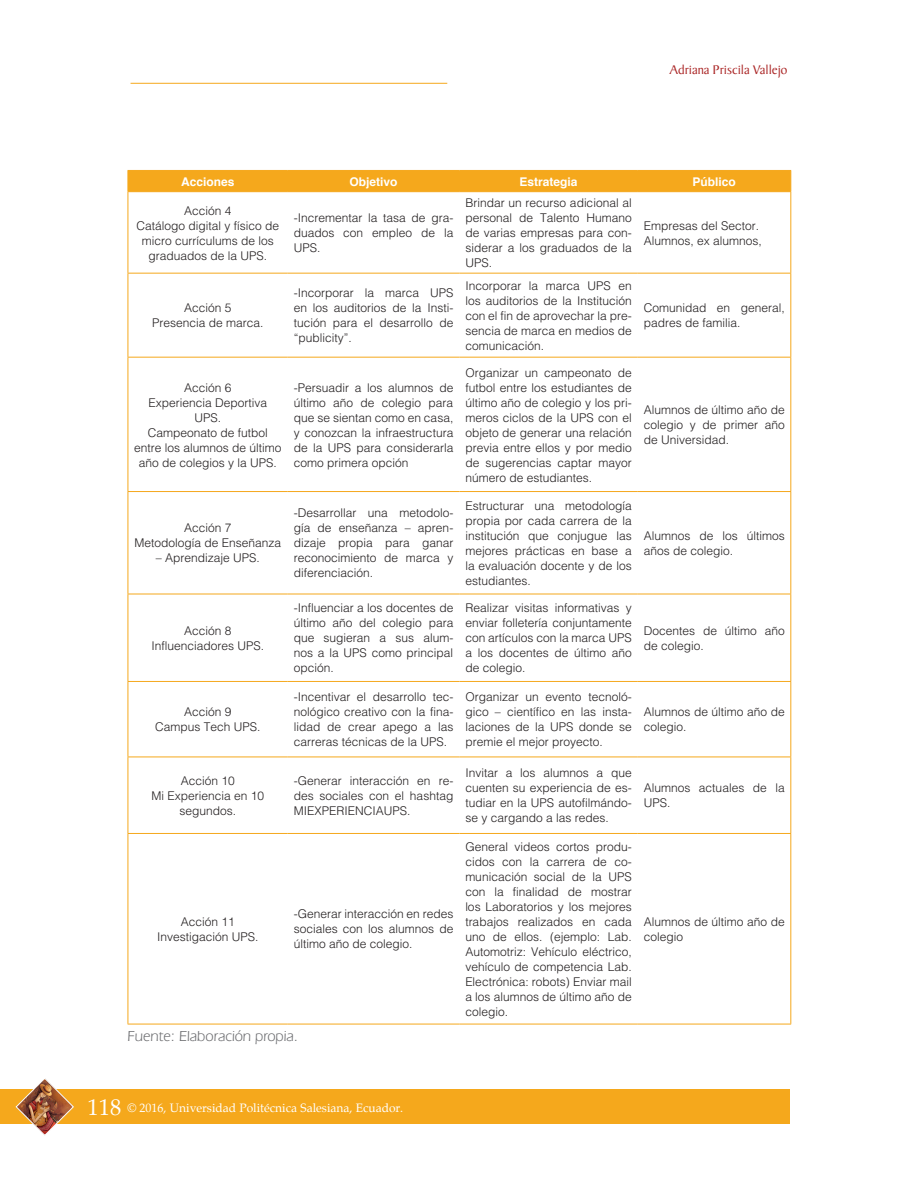
<style>
.page{position:relative;width:918px;height:1188px;background:#fff}
.page>*{position:absolute;margin:0;border:0;box-sizing:border-box;transform-origin:0 0}
.t1{font:15px "Eras IT Cby BT";color:#6c6d70}
.t2{font:13.5px "Baker Signet";color:#ab2828}
.t3{font:300 12px/15px "Helvetica";color:#231f20;text-align:justify}
.t4{font:12px "Palatino";color:#fff}
.t5{font:700 12px "Helvetica";color:#fff}
.s1{font-size:22.5px}
</style>
<div class="page">
<hr style="left:131px;top:83px;width:316px;height:1px;background:#f5a81c">
<div style="left:0;top:1089px;width:790px;height:35px;background:#f5a81c"></div>
<img style="left:15px;top:1078px;width:59px;height:58px">
<div style="left:128px;top:170px;width:663px;height:21px;background:#f5a81c"></div>
<hr style="left:128px;top:191px;width:160px;height:1px;background:#f5a81c">
<hr style="left:288px;top:191px;width:171px;height:1px;background:#f5a81c">
<hr style="left:459px;top:191px;width:179px;height:1px;background:#f5a81c">
<hr style="left:638px;top:191px;width:153px;height:1px;background:#f5a81c">
<hr style="left:128px;top:192px;width:1px;height:81px;background:#f5a81c">
<hr style="left:790px;top:192px;width:1px;height:81px;background:#f5a81c">
<hr style="left:128px;top:273px;width:160px;height:1px;background:#f5a81c">
<hr style="left:128px;top:274px;width:1px;height:83px;background:#f5a81c">
<hr style="left:288px;top:273px;width:171px;height:1px;background:#f5a81c">
<hr style="left:459px;top:273px;width:179px;height:1px;background:#f5a81c">
<hr style="left:638px;top:273px;width:153px;height:1px;background:#f5a81c">
<hr style="left:790px;top:274px;width:1px;height:83px;background:#f5a81c">
<hr style="left:128px;top:357px;width:160px;height:1px;background:#f5a81c">
<hr style="left:128px;top:358px;width:1px;height:133px;background:#f5a81c">
<hr style="left:288px;top:357px;width:171px;height:1px;background:#f5a81c">
<hr style="left:459px;top:357px;width:179px;height:1px;background:#f5a81c">
<hr style="left:638px;top:357px;width:153px;height:1px;background:#f5a81c">
<hr style="left:790px;top:358px;width:1px;height:133px;background:#f5a81c">
<hr style="left:128px;top:491px;width:160px;height:1px;background:#f5a81c">
<hr style="left:128px;top:492px;width:1px;height:102px;background:#f5a81c">
<hr style="left:288px;top:491px;width:171px;height:1px;background:#f5a81c">
<hr style="left:459px;top:491px;width:179px;height:1px;background:#f5a81c">
<hr style="left:638px;top:491px;width:153px;height:1px;background:#f5a81c">
<hr style="left:790px;top:492px;width:1px;height:102px;background:#f5a81c">
<hr style="left:128px;top:594px;width:160px;height:1px;background:#f5a81c">
<hr style="left:128px;top:594px;width:1px;height:87px;background:#f5a81c">
<hr style="left:288px;top:594px;width:171px;height:1px;background:#f5a81c">
<hr style="left:459px;top:594px;width:179px;height:1px;background:#f5a81c">
<hr style="left:638px;top:594px;width:153px;height:1px;background:#f5a81c">
<hr style="left:790px;top:594px;width:1px;height:87px;background:#f5a81c">
<hr style="left:128px;top:681px;width:160px;height:1px;background:#f5a81c">
<hr style="left:128px;top:682px;width:1px;height:75px;background:#f5a81c">
<hr style="left:288px;top:681px;width:171px;height:1px;background:#f5a81c">
<hr style="left:459px;top:681px;width:179px;height:1px;background:#f5a81c">
<hr style="left:638px;top:681px;width:153px;height:1px;background:#f5a81c">
<hr style="left:790px;top:682px;width:1px;height:75px;background:#f5a81c">
<hr style="left:128px;top:757px;width:160px;height:1px;background:#f5a81c">
<hr style="left:128px;top:757px;width:1px;height:76px;background:#f5a81c">
<hr style="left:288px;top:757px;width:171px;height:1px;background:#f5a81c">
<hr style="left:459px;top:757px;width:179px;height:1px;background:#f5a81c">
<hr style="left:638px;top:757px;width:153px;height:1px;background:#f5a81c">
<hr style="left:790px;top:757px;width:1px;height:76px;background:#f5a81c">
<hr style="left:128px;top:833px;width:160px;height:1px;background:#f5a81c">
<hr style="left:128px;top:834px;width:1px;height:190px;background:#f5a81c">
<hr style="left:288px;top:833px;width:171px;height:1px;background:#f5a81c">
<hr style="left:459px;top:833px;width:179px;height:1px;background:#f5a81c">
<hr style="left:638px;top:833px;width:153px;height:1px;background:#f5a81c">
<hr style="left:790px;top:834px;width:1px;height:190px;background:#f5a81c">
<hr style="left:128px;top:1024px;width:160px;height:1px;background:#f5a81c">
<hr style="left:288px;top:1024px;width:171px;height:1px;background:#f5a81c">
<hr style="left:459px;top:1024px;width:179px;height:1px;background:#f5a81c">
<hr style="left:638px;top:1024px;width:153px;height:1px;background:#f5a81c">
<p class="t2" style="left:670px;top:63px;width:119px">Adriana Priscila Vallejo</p>
<p class="t5" style="left:181px;top:171px;width:55px">Acciones</p>
<p class="t5" style="left:350px;top:171px;width:50px">Objetivo</p>
<p class="t5" style="left:520px;top:171px;width:60px">Estrategia</p>
<p class="t5" style="left:693px;top:171px;width:45px">Público</p>
<p class="t3" style="left:136px;top:203px;width:144px;text-align:center">Acción 4<br>Catálogo digital y físico de micro currículums de los graduados de la UPS.</p>
<p class="t3" style="left:294px;top:210px;width:161px">-Incrementar la tasa de gra&shy;duados con empleo de la UPS.</p>
<p class="t3" style="left:465px;top:195px;width:168px">Brindar un recurso adicional al personal de Talento Humano de varias empresas para con&shy;siderar a los graduados de la UPS.</p>
<p class="t3" style="left:644px;top:218px;width:120px">Empresas del Sector.<br>Alumnos, ex alumnos,</p>
<p class="t3" style="left:152px;top:300px;width:113px;text-align:center">Acción 5<br>Presencia de marca.</p>
<p class="t3" style="left:294px;top:285px;width:161px">-Incorporar la marca UPS en los auditorios de la Insti&shy;tución para el desarrollo de “publicity”.</p>
<p class="t3" style="left:465px;top:278px;width:168px">Incorporar la marca UPS en los auditorios de la Institución con el fin de aprovechar la pre&shy;sencia de marca en medios de comunicación.</p>
<p class="t3" style="left:134px;top:379px;width:149px;text-align:center">Acción 6<br>Experiencia Deportiva<br>UPS.<br>Campeonato de futbol entre los alumnos de último año de colegios y la UPS.</p>
<p class="t3" style="left:294px;top:379px;width:161px">-Persuadir a los alumnos de último año de colegio para que se sientan como en casa, y conozcan la infraestructura de la UPS para considerarla como primera opción</p>
<p class="t3" style="left:465px;top:364px;width:168px">Organizar un campeonato de futbol entre los estudiantes de último año de colegio y los pri&shy;meros ciclos de la UPS con el objeto de generar una relación previa entre ellos y por medio de sugerencias captar mayor número de estudiantes.</p>
<p class="t3" style="left:134px;top:520px;width:148px;text-align:center">Acción 7<br>Metodología de Enseñanza</p>
<p class="t3" style="left:156px;top:550px;width:106px">– Aprendizaje UPS.</p>
<p class="t3" style="left:151px;top:623px;width:114px;text-align:center">Acción 8<br>Influenciadores UPS.</p>
<p class="t3" style="left:155px;top:704px;width:107px;text-align:center">Acción 9<br>Campus Tech UPS.</p>
<p class="t3" style="left:294px;top:505px;width:161px">-Desarrollar una metodolo&shy;gía de enseñanza – apren&shy;dizaje propia para ganar reconocimiento de marca y diferenciación.</p>
<p class="t3" style="left:465px;top:498px;width:168px">Estructurar una metodología propia por cada carrera de la institución que conjugue las mejores prácticas en base a la evaluación docente y de los estudiantes.</p>
<p class="t3" style="left:294px;top:600px;width:161px">-Influenciar a los docentes de último año del colegio para que sugieran a sus alum&shy;nos a la UPS como principal opción.</p>
<p class="t3" style="left:465px;top:600px;width:168px">Realizar visitas informativas y enviar folletería conjuntamente con artículos con la marca UPS a los docentes de último año de colegio.</p>
<p class="t3" style="left:294px;top:689px;width:161px">-Incentivar el desarrollo tec&shy;nológico creativo con la fina&shy;lidad de crear apego a las carreras técnicas de la UPS.</p>
<p class="t3" style="left:465px;top:689px;width:168px">Organizar un evento tecnoló&shy;gico – científico en las insta&shy;laciones de la UPS donde se premie el mejor proyecto.</p>
<p class="t3" style="left:151px;top:773px;width:114px;text-align:center">Acción 10<br>Mi Experiencia en 10 segundos.</p>
<p class="t3" style="left:294px;top:773px;width:161px">-Generar interacción en re&shy;des sociales con el hashtag MIEXPERIENCIAUPS.</p>
<p class="t3" style="left:465px;top:765px;width:168px">Invitar a los alumnos a que cuenten su experiencia de es&shy;tudiar en la UPS autofilmándo&shy;se y cargando a las redes.</p>
<p class="t3" style="left:157px;top:914px;width:103px;text-align:center">Acción 11<br>Investigación UPS.</p>
<p class="t3" style="left:294px;top:906px;width:161px">-Generar interacción en redes sociales con los alumnos de último año de colegio.</p>
<p class="t1" style="left:128px;top:1027px;width:172px">Fuente: Elaboración propia.</p>
<p class="t3" style="left:465px;top:839px;width:168px">General videos cortos produ&shy;cidos con la carrera de co&shy;municación social de la UPS con la finalidad de mostrar los Laboratorios y los mejores trabajos realizados en cada uno de ellos. (ejemplo: Lab.<br>Automotriz: Vehículo eléctrico, vehículo de competencia Lab.<br>Electrónica: robots) Enviar mail a los alumnos de último año de colegio.</p>
<p class="t3" style="left:644px;top:300px;width:143px">Comunidad en general, padres de familia.</p>
<p class="t3" style="left:644px;top:402px;width:143px">Alumnos de último año de colegio y de primer año de Universidad.</p>
<p class="t3" style="left:644px;top:528px;width:143px">Alumnos de los últimos años de colegio.</p>
<p class="t3" style="left:644px;top:623px;width:143px">Docentes de último año de colegio.</p>
<p class="t3" style="left:644px;top:704px;width:143px">Alumnos de último año de colegio.</p>
<p class="t3" style="left:644px;top:780px;width:143px">Alumnos actuales de la<br>UPS.</p>
<p class="t3" style="left:644px;top:914px;width:143px">Alumnos de último año de colegio</p>
<p class="t4" style="left:88px;top:1100px;width:317px"><span class="s1">118</span> © 2016, Universidad Politécnica Salesiana, Ecuador.</p>
</div>
